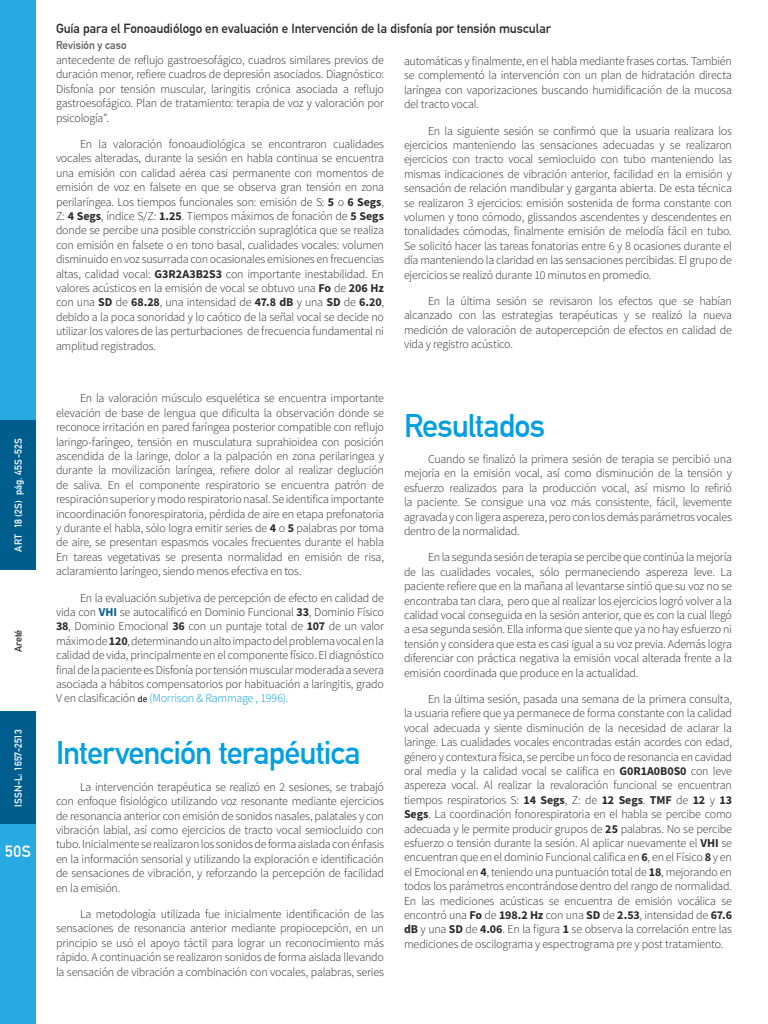
<style>
.page{position:relative;width:768px;height:1024px;background:#fff}
.page>*{position:absolute;margin:0;border:0;box-sizing:border-box;transform-origin:0 0}
.t1{font:700 32px "DIN Alternate";letter-spacing:-.03em;color:#009fe3}
.t2{font:700 16px "DIN Alternate";color:#fff}
.t3{font:700 13px "DIN Alternate";letter-spacing:-.01em;color:#2a2a2a}
.t4{font:300 12px/14.4px "Source Sans Pro";letter-spacing:-.015em;color:#2a2a2a;text-align:justify}
.t5{font:700 11.1px "DIN Alternate";color:#5a5a5a}
.t6{font:700 10px "DIN Alternate";letter-spacing:.015em;color:#fff}
.t7{font:700 10px "DIN Alternate";color:#2a2a2a}
.s1{font-weight:700}
.s2{font-weight:700;color:#005e8f}
.s3{font-family:"Calibri";font-weight:400;font-size:9.6px;color:#000}
.s4{color:#009fe3}
</style>
<div class="page">
<div style="left:0;top:712px;width:36px;height:312px;background:#27aae1"></div>
<div style="left:0;top:0;width:36px;height:570px;background:#27aae1"></div>
<div style="left:0;top:712px;width:36px;height:112px;background:#005e8f"></div>
<div style="left:0;top:420px;width:36px;height:150px;background:#005e8f"></div>
<p class="t6" style="left:11px;top:552px;width:115px;rotate:-90deg">ART 18 (2S) pág. 45S-52S</p>
<p class="t7" style="left:11px;top:652px;width:24px;rotate:-90deg">Areté</p>
<p class="t6" style="left:11px;top:807px;width:79px;rotate:-90deg">ISSN-L: 1657-2513</p>
<h2 class="t2" style="left:5px;top:839px;width:27px">50S</h2>
<p class="t3" style="left:56px;top:19px;width:496px">Guía para el Fonoaudiólogo en evaluación e Intervención de la disfonía por tensión muscular</p>
<p class="t5" style="left:56px;top:36px;width:72px">Revisión y caso</p>
<p class="t4" style="left:56px;top:53px;width:330px">antecedente de reflujo gastroesofágico, cuadros similares previos de duración menor, refiere cuadros de depresión asociados. Diagnóstico:<br>Disfonía por tensión muscular, laringitis crónica asociada a reflujo gastroesofágico. Plan de tratamiento: terapia de voz y valoración por psicología”.</p>
<p class="t4" style="left:56px;top:137px;width:330px;text-indent:24px">En la valoración fonoaudiológica se encontraron cualidades vocales alteradas, durante la sesión en habla continua se encuentra una emisión con calidad aérea casi permanente con momentos de emisión de voz en falsete en que se observa gran tensión en zona perilaríngea. Los tiempos funcionales son: emisión de S: <span class="s1">5</span> o <span class="s1">6 Segs</span>, Z: <span class="s1">4 Segs</span>, índice S/Z: <span class="s1">1.25</span>. Tiempos máximos de fonación de <span class="s1">5 Segs </span>donde se percibe una posible constricción supraglótica que se realiza con emisión en falsete o en tono basal, cualidades vocales: volumen disminuido en voz susurrada con ocasionales emisiones en frecuencias altas, calidad vocal: <span class="s1">G3R2A3B2S3</span> con importante inestabilidad. En valores acústicos en la emisión de vocal se obtuvo una <span class="s1">Fo</span> de <span class="s1">206 Hz </span>con una <span class="s1">SD</span> de <span class="s1">68.28</span>, una intensidad de <span class="s1">47.8 dB</span> y una <span class="s1">SD</span> de <span class="s1">6.20</span>, debido a la poca sonoridad y lo caótico de la señal vocal se decide no utilizar los valores de las perturbaciones de frecuencia fundamental ni amplitud registrados.</p>
<p class="t4" style="left:56px;top:391px;width:330px;text-indent:24px">En la valoración músculo esquelética se encuentra importante elevación de base de lengua que dificulta la observación donde se reconoce irritación en pared faríngea posterior compatible con reflujo laringo-faríngeo, tensión en musculatura suprahioidea con posición ascendida de la laringe, dolor a la palpación en zona perilaringea y durante la movilización laríngea, refiere dolor al realizar deglución de saliva. En el componente respiratorio se encuentra patrón de respiración superior y modo respiratorio nasal. Se identifica importante incoordinación fonorespiratoria, pérdida de aire en etapa prefonatoria y durante el habla, sólo logra emitir series de <span class="s1">4</span> o <span class="s1">5</span> palabras por toma de aire, se presentan espasmos vocales frecuentes durante el habla En tareas vegetativas se presenta normalidad en emisión de risa, aclaramiento laríngeo, siendo menos efectiva en tos.</p>
<p class="t4" style="left:56px;top:590px;width:330px;text-indent:24px">En la evaluación subjetiva de percepción de efecto en calidad de vida con <span class="s2">VHI</span> se autocalificó en Dominio Funcional <span class="s1">33</span>, Dominio Físico <span class="s1">38</span>, Dominio Emocional <span class="s1">36</span> con un puntaje total de <span class="s1">107</span> de un valor máximo de <span class="s1">120</span>, determinando un alto impacto del problema vocal en la calidad de vida, principalmente en el componente físico. El diagnóstico final de la paciente es Disfonía por tensión muscular moderada a severa asociada a hábitos compensatorios por habituación a laringitis, grado V en clasificación <span class="s3">de</span> <span class="s4">(Morrison &amp; Rammage , 1996).</span></p>
<h1 class="t1" style="left:56px;top:729px;width:306px">Intervención terapéutica</h1>
<p class="t4" style="left:56px;top:780px;width:330px;text-indent:24px">La intervención terapéutica se realizó en 2 sesiones, se trabajó con enfoque fisiológico utilizando voz resonante mediante ejercicios de resonancia anterior con emisión de sonidos nasales, palatales y con vibración labial, así como ejercicios de tracto vocal semiocluido con tubo. Inicialmente se realizaron los sonidos de forma aislada con énfasis en la información sensorial y utilizando la exploración e identificación de sensaciones de vibración, y reforzando la percepción de facilidad en la emisión.</p>
<p class="t4" style="left:56px;top:907px;width:330px;text-indent:24px">La metodología utilizada fue inicialmente identificación de las sensaciones de resonancia anterior mediante propiocepción, en un principio se usó el apoyo táctil para lograr un reconocimiento más rápido. A continuación se realizaron sonidos de forma aislada llevando la sensación de vibración a combinación con vocales, palabras, series</p>
<p class="t4" style="left:404px;top:54px;width:330px">automáticas y finalmente, en el habla mediante frases cortas. También se complementó la intervención con un plan de hidratación directa laríngea con vaporizaciones buscando humidificación de la mucosa del tracto vocal.</p>
<p class="t4" style="left:404px;top:123px;width:330px;text-indent:24px">En la siguiente sesión se confirmó que la usuaria realizara los ejercicios manteniendo las sensaciones adecuadas y se realizaron ejercicios con tracto vocal semiocluido con tubo manteniendo las mismas indicaciones de vibración anterior, facilidad en la emisión y sensación de relación mandibular y garganta abierta. De esta técnica se realizaron 3 ejercicios: emisión sostenida de forma constante con volumen y tono cómodo, glissandos ascendentes y descendentes en tonalidades cómodas, finalmente emisión de melodía fácil en tubo.<br>Se solicitó hacer las tareas fonatorias entre 6 y 8 ocasiones durante el día manteniendo la claridad en las sensaciones percibidas. El grupo de ejercicios se realizó durante 10 minutos en promedio.</p>
<p class="t4" style="left:404px;top:294px;width:330px;text-indent:24px">En la última sesión se revisaron los efectos que se habían alcanzado con las estrategias terapéuticas y se realizó la nueva medición de valoración de autopercepción de efectos en calidad de vida y registro acústico.</p>
<h1 class="t1" style="left:404px;top:401px;width:143px">Resultados</h1>
<p class="t4" style="left:404px;top:452px;width:330px;text-indent:24px">Cuando se finalizó la primera sesión de terapia se percibió una mejoría en la emisión vocal, así como disminución de la tensión y esfuerzo realizados para la producción vocal, así mismo lo refirió la paciente. Se consigue una voz más consistente, fácil, levemente agravada y con ligera aspereza, pero con los demás parámetros vocales dentro de la normalidad.</p>
<p class="t4" style="left:404px;top:550px;width:330px;text-indent:24px">En la segunda sesión de terapia se percibe que continúa la mejoría de las cualidades vocales, sólo permaneciendo aspereza leve. La paciente refiere que en la mañana al levantarse sintió que su voz no se encontraba tan clara, pero que al realizar los ejercicios logró volver a la calidad vocal conseguida en la sesión anterior, que es con la cual llegó a esa segunda sesión. Ella informa que siente que ya no hay esfuerzo ni tensión y considera que esta es casi igual a su voz previa. Además logra diferenciar con práctica negativa la emisión vocal alterada frente a la emisión coordinada que produce en la actualidad.</p>
<p class="t4" style="left:404px;top:692px;width:330px;text-indent:24px">En la última sesión, pasada una semana de la primera consulta, la usuaria refiere que ya permanece de forma constante con la calidad vocal adecuada y siente disminución de la necesidad de aclarar la laringe. Las cualidades vocales encontradas están acordes con edad, género y contextura física, se percibe un foco de resonancia en cavidad oral media y la calidad vocal se califica en <span class="s1">G0R1A0B0S0</span> con leve aspereza vocal. Al realizar la revaloración funcional se encuentran tiempos respiratorios S: <span class="s1">14 Segs</span>, Z: de <span class="s1">12 Segs</span>. <span class="s1">TMF</span> de <span class="s1">12</span> y <span class="s1">13<br>Segs</span>. La coordinación fonorespiratoria en el habla se percibe como adecuada y le permite producir grupos de <span class="s1">25</span> palabras. No se percibe esfuerzo o tensión durante la sesión. Al aplicar nuevamente el <span class="s1">VHI</span> se encuentran que en el dominio Funcional califica en <span class="s1">6</span>, en el Físico <span class="s1">8</span> y en el Emocional en <span class="s1">4</span>, teniendo una puntuación total de <span class="s1">18</span>, mejorando en todos los parámetros encontrándose dentro del rango de normalidad.<br>En las mediciones acústicas se encuentra de emisión vocálica se encontró una <span class="s1">Fo</span> de <span class="s1">198.2 Hz</span> con una <span class="s1">SD</span> de <span class="s1">2.53</span>, intensidad de <span class="s1">67.6 dB</span> y una <span class="s1">SD</span> de <span class="s1">4.06</span>. En la figura <span class="s1">1</span> se observa la correlación entre las mediciones de oscilograma y espectrograma pre y post tratamiento.</p>
</div>
